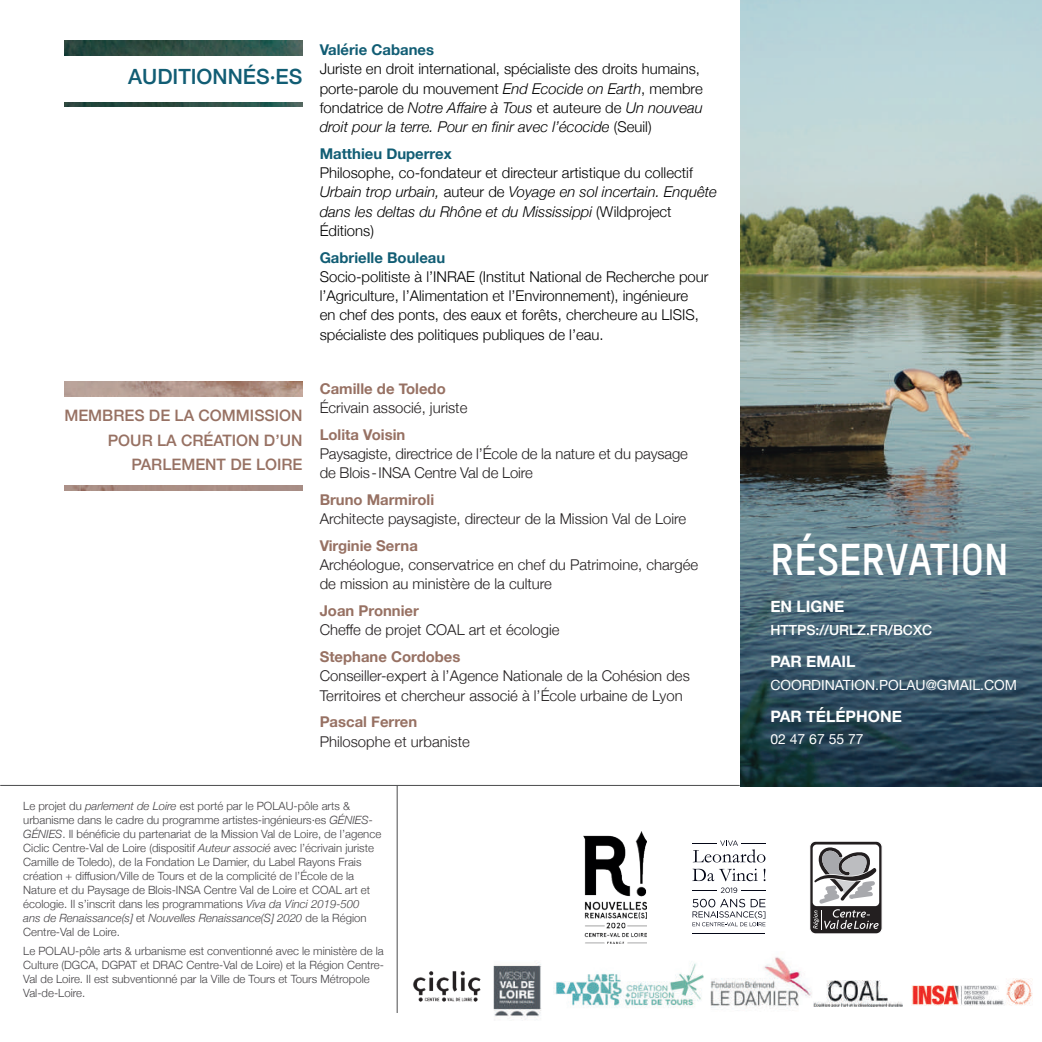
<style>
.page{position:relative;width:1042px;height:1042px;background:#fff}
.page>*{position:absolute;margin:0;border:0;box-sizing:border-box;transform-origin:0 0}
.t1{font:700 43.75px "TSTAR";color:#fff}
.t2{font:500 21px "Helvetica Neue";color:#115d74}
.t3{font:500 15.75px/24.5px "Helvetica Neue";color:#977163;text-align:right}
.t4{font:700 15.75px "Helvetica Neue";color:#fff}
.t5{font:300 14.88px/19.2px "Helvetica Neue";color:#000}
.t6{font:300 14.88px/19.2px "Helvetica Neue";color:#231f20}
.t7{font:700 14.88px "Helvetica Neue";color:#977163}
.t8{font:700 14.88px "Helvetica Neue";color:#115d74}
.t9{font:14px "Helvetica Neue";color:#fff}
.t10{font:500 14px "Helvetica Neue";color:#fff}
.t11{font:300 11.38px/14px "Helvetica Neue";color:#444245}
.s1{font-style:italic}
</style>
<div class="page">
<hr style="left:0;top:785px;width:740px;height:1px;background:#4b4c4d">
<hr style="left:397px;top:785px;width:1px;height:228px;background:#4b4c4d">
<img style="left:65px;top:485px;width:237px;height:5px">
<img style="left:65px;top:382px;width:237px;height:15px">
<img style="left:65px;top:41px;width:237px;height:15px">
<img style="left:65px;top:102px;width:237px;height:5px">
<hr style="left:692px;top:933px;width:73px;height:1px;background:#030616">
<svg style="left:692px;top:840px;width:73px;height:22px"></svg>
<svg style="left:692px;top:887px;width:73px;height:6px"></svg>
<svg style="left:692px;top:868px;width:73px;height:13px"></svg>
<svg style="left:692px;top:899px;width:73px;height:27px"></svg>
<svg style="left:810px;top:841px;width:72px;height:93px"></svg>
<img style="left:583px;top:831px;width:63px;height:112px">
<img style="left:740px;top:0;width:302px;height:786px">
<img style="left:413px;top:971px;width:68px;height:31px">
<img style="left:493px;top:962px;width:48px;height:58px">
<img style="left:911px;top:979px;width:121px;height:27px">
<img style="left:814px;top:981px;width:88px;height:25px">
<img style="left:555px;top:963px;width:149px;height:45px">
<img style="left:710px;top:957px;width:102px;height:52px">
<h2 class="t2" style="left:128px;top:60px;width:176px">AUDITIONNÉS·ES</h2>
<h3 class="t3" style="left:64px;top:402px;width:240px">MEMBRES DE LA COMMISSION<br>POUR LA CRÉATION D’UN<br>PARLEMENT DE LOIRE</h3>
<h3 class="t8" style="left:320px;top:38px;width:116px">Valérie Cabanes</h3>
<p class="t5" style="left:320px;top:58px;width:385px">Juriste en droit international, spécialiste des droits humains, porte-parole du mouvement <span class="s1">End Ecocide on Earth</span>, membre fondatrice de <span class="s1">Notre Affaire à Tous</span> et auteure de <span class="s1">Un nouveau droit pour la terre. Pour en finir avec l’écocide</span> (Seuil)</p>
<h3 class="t8" style="left:320px;top:142px;width:133px">Matthieu Duperrex</h3>
<h3 class="t5" style="left:320px;top:162px;width:399px">Philosophe, co-fondateur et directeur artistique du collectif <span class="s1">Urbain trop urbain,</span> auteur de <span class="s1">Voyage en sol incertain. Enquête dans les deltas du Rhône et du Mississippi</span> (Wildproject Éditions)</h3>
<h3 class="t8" style="left:320px;top:246px;width:127px">Gabrielle Bouleau</h3>
<p class="t5" style="left:320px;top:266px;width:390px">Socio-politiste à l’INRAE (Institut National de Recherche pour l’Agriculture, l’Alimentation et l’Environnement), ingénieure<br>en chef des ponts, des eaux et forêts, chercheure au LISIS, spécialiste des politiques publiques de l’eau.</p>
<h3 class="t7" style="left:320px;top:377px;width:128px">Camille de Toledo</h3>
<h3 class="t6" style="left:320px;top:397px;width:149px">Écrivain associé, juriste</h3>
<h3 class="t7" style="left:320px;top:423px;width:87px">Lolita Voisin</h3>
<h3 class="t6" style="left:320px;top:443px;width:370px">Paysagiste, directrice de l’École de la nature et du paysage de Blois-INSA Centre Val de Loire</h3>
<h3 class="t7" style="left:320px;top:488px;width:116px">Bruno Marmiroli</h3>
<h3 class="t6" style="left:320px;top:508px;width:368px">Architecte paysagiste, directeur de la Mission Val de Loire</h3>
<h3 class="t7" style="left:320px;top:534px;width:100px">Virginie Serna</h3>
<h3 class="t6" style="left:320px;top:554px;width:380px">Archéologue, conservatrice en chef du Patrimoine, chargée de mission au ministère de la culture</h3>
<h3 class="t7" style="left:320px;top:599px;width:101px">Joan Pronnier</h3>
<h3 class="t6" style="left:320px;top:619px;width:241px">Cheffe de projet COAL art et écologie</h3>
<h3 class="t7" style="left:320px;top:645px;width:142px">Stephane Cordobes</h3>
<h3 class="t6" style="left:320px;top:665px;width:372px">Conseiller-expert à l’Agence Nationale de la Cohésion des<br>Territoires et chercheur associé à l’École urbaine de Lyon</h3>
<h3 class="t7" style="left:320px;top:710px;width:99px">Pascal Ferren</h3>
<h3 class="t6" style="left:320px;top:730px;width:152px">Philosophe et urbaniste</h3>
<p class="t11" style="left:23px;top:798px;width:359px">Le projet du <span class="s1">parlement de Loire</span> est porté par le POLAU-pôle arts &amp; urbanisme dans le cadre du programme artistes-ingénieurs·es <span class="s1">GÉNIES-GÉNIES</span>. Il bénéficie du partenariat de la Mission Val de Loire, de l’agence Ciclic Centre-Val de Loire (dispositif <span class="s1">Auteur associé</span> avec l’écrivain juriste Camille de Toledo), de la Fondation Le Damier, du Label Rayons Frais création + diffusion/Ville de Tours et de la complicité de l’École de la Nature et du Paysage de Blois-INSA Centre Val de Loire et COAL art et écologie. Il s’inscrit dans les programmations <span class="s1">Viva da Vinci 2019-500<br>ans de Renaissance(s]</span> et <span class="s1">Nouvelles Renaissance(S] 2020</span> de la Région Centre-Val de Loire.</p>
<p class="t11" style="left:23px;top:943px;width:362px">Le POLAU-pôle arts &amp; urbanisme est conventionné avec le ministère de la Culture (DGCA, DGPAT et DRAC Centre-Val de Loire) et la Région Centre-Val de Loire. Il est subventionné par la Ville de Tours et Tours Métropole Val-de-Loire.</p>
<h1 class="t1" style="left:770px;top:533px;width:240px">RÉSERVATION</h1>
<h3 class="t4" style="left:770px;top:594px;width:76px">EN LIGNE</h3>
<p class="t10" style="left:770px;top:618px;width:163px">HTTPS://URLZ.FR/BCXC</p>
<h3 class="t4" style="left:770px;top:649px;width:87px">PAR EMAIL</h3>
<p class="t9" style="left:770px;top:674px;width:248px">COORDINATION.POLAU@GMAIL.COM</p>
<h3 class="t4" style="left:770px;top:704px;width:133px">PAR TÉLÉPHONE</h3>
<p class="t9" style="left:770px;top:729px;width:95px">02 47 67 55 77</p>
</div>
